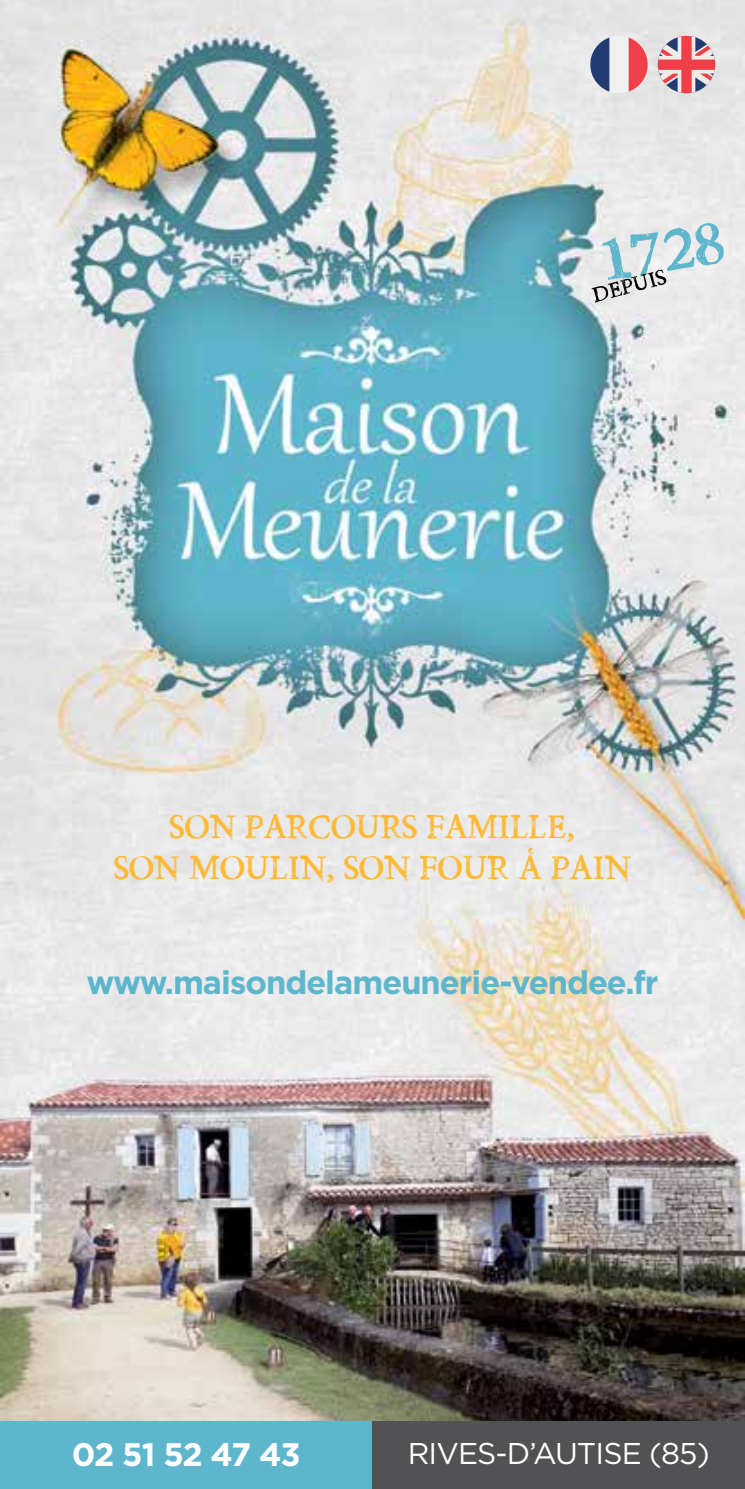
<style>
.page{position:relative;width:745px;height:1489px;background:#fff}
.page>*{position:absolute;margin:0;border:0;box-sizing:border-box;transform-origin:0 0}
.t1{font:37.75px/41.2px "Poison Hope";color:#fdb933;text-align:center}
.t2{font:700 32.5px "Gotham";letter-spacing:-.03em;color:#5eb6cd}
.t3{font:700 32.5px "Gotham";letter-spacing:-.04em;color:#fff}
.t4{font:30px "Gotham";letter-spacing:-.03em;color:#fff}
</style>
<div class="page">
<img style="left:0;top:0;width:744px;height:1421px">
<div style="left:0;top:1421px;width:372px;height:67px;background:#5eb6cd"></div>
<div style="left:372px;top:1421px;width:372px;height:67px;background:#525254"></div>
<svg style="left:591px;top:223px;width:132px;height:79px;background:#c9d8dc"></svg>
<svg style="left:587px;top:33px;width:130px;height:63px;background:#cfa6b0"></svg>
<svg style="left:528px;top:847px;width:4px;height:7px"></svg>
<p class="t1" style="left:114px;top:806px;width:518px">SON PARCOURS FAMILLE,<br>SON MOULIN, SON FOUR A PAIN</p>
<p class="t2" style="left:86px;top:960px;width:573px">www.maisondelameunerie-vendee.fr</p>
<p class="t3" style="left:72px;top:1432px;width:230px">02 51 52 47 43</p>
<p class="t4" style="left:407px;top:1433px;width:303px">RIVES-D’AUTISE (85)</p>
</div>
